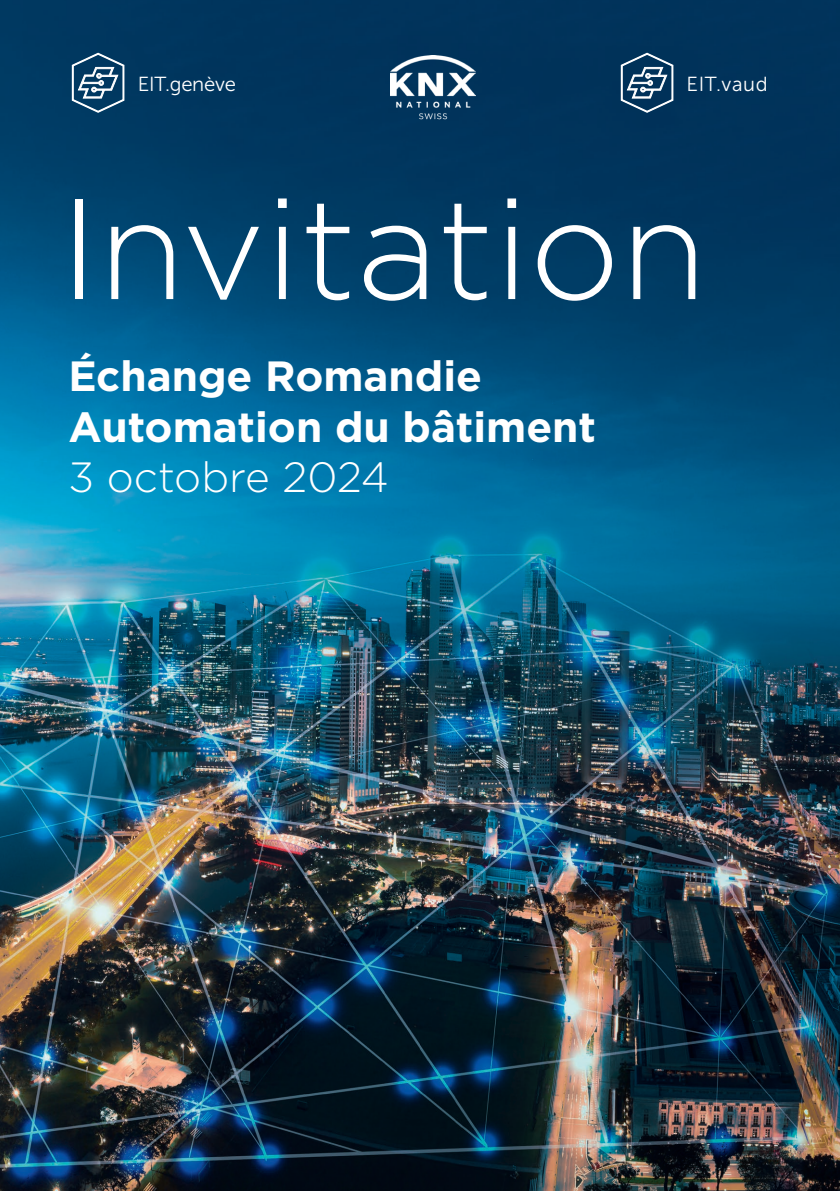
<style>
.page{position:relative;width:840px;height:1191px;background:#fff}
.page>*{position:absolute;margin:0;border:0;box-sizing:border-box;transform-origin:0 0}
.t1{font:300 141.6px "Gotham";color:#fff}
.t2{font:700 42.2px/50.6px "Gotham";color:#fff}
.t3{font:300 42.2px "Gotham";color:#fff}
.t4{font:20.2px "Museo Sans 300";letter-spacing:-.015em;color:#fff}
</style>
<div class="page">
<img style="left:0;top:0;width:839px;height:1191px">
<img style="left:390px;top:56px;width:85px;height:64px">
<svg style="left:72px;top:53px;width:52px;height:60px"></svg>
<svg style="left:620px;top:53px;width:53px;height:60px"></svg>
<p class="t4" style="left:138px;top:73px;width:99px">EIT.genève</p>
<p class="t4" style="left:686px;top:73px;width:83px">EIT.vaud</p>
<h1 class="t1" style="left:59px;top:159px;width:649px">Invitation</h1>
<p class="t2" style="left:68px;top:350px;width:529px">Échange Romandie<br>Automation du bâtiment</p>
<p class="t3" style="left:68px;top:451px;width:322px">3 octobre 2024</p>
</div>
